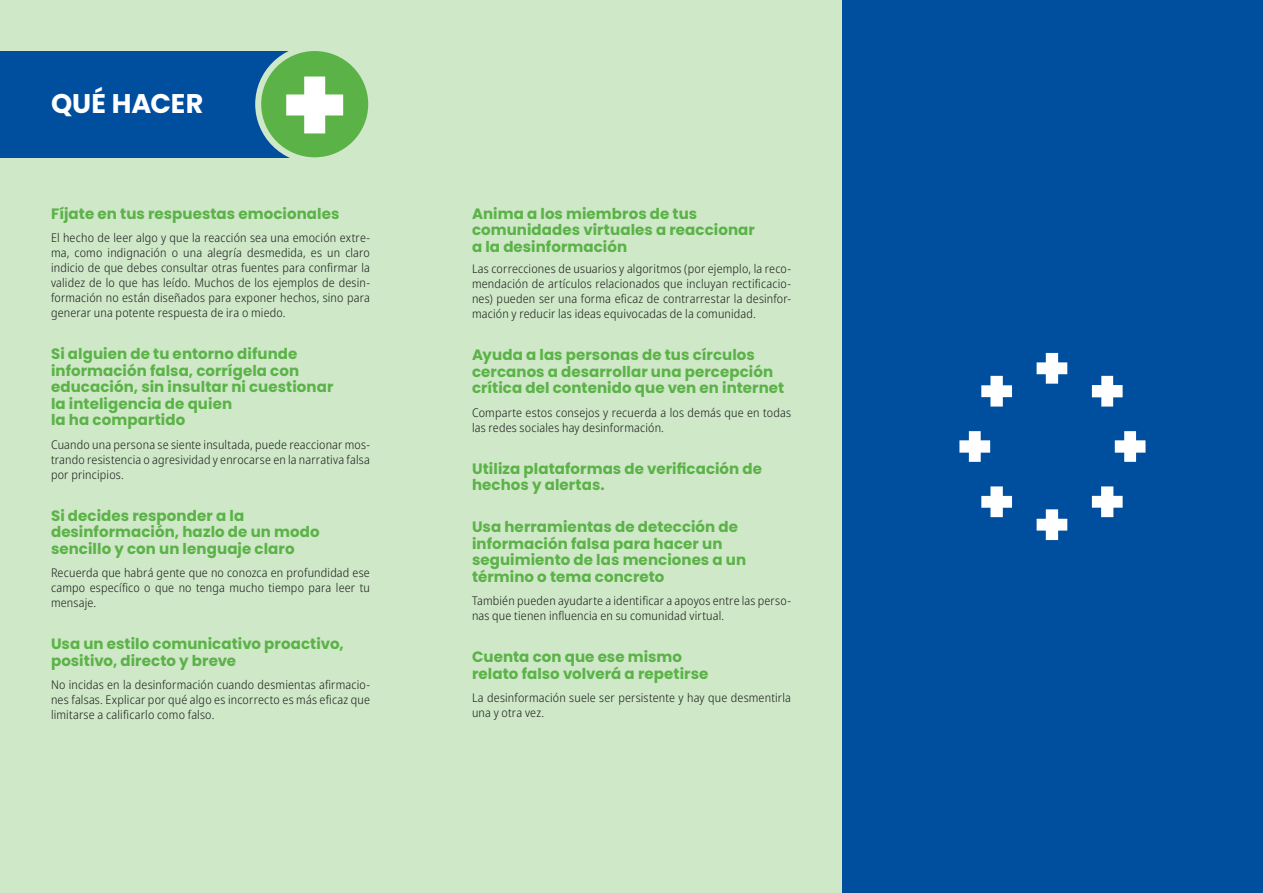
<style>
.page{position:relative;width:1263px;height:893px;background:#fff}
.page>*{position:absolute;margin:0;border:0;box-sizing:border-box;transform-origin:0 0}
.t1{font:700 27px "Poppins";color:#fff}
.t2{font:700 15px/16.5px "Poppins";letter-spacing:.005em;color:#5bb247}
.t3{font:300 semi-condensed 12px/15px "Noto Sans";letter-spacing:.015em;color:#1d1d1b;text-align:justify}
</style>
<div class="page">
<div style="left:0;top:0;width:842px;height:893px;background:#cee8c8"></div>
<div style="left:0;top:51px;width:315px;height:106px;background:#004f9f"></div>
<div style="left:842px;top:0;width:421px;height:893px;background:#004f9f"></div>
<div style="left:258px;top:48px;width:113px;height:112px;background:#5bb247;border-radius:50%"></div>
<div style="left:255px;top:45px;width:119px;height:118px;border:6px solid #cee8c8;border-radius:50%"></div>
<div style="left:286px;top:94px;width:57px;height:21px;background:#fff"></div>
<div style="left:304px;top:77px;width:21px;height:56px;background:#fff"></div>
<svg style="left:1036px;top:509px;width:31px;height:31px"></svg>
<svg style="left:1036px;top:353px;width:31px;height:31px"></svg>
<svg style="left:1115px;top:431px;width:30px;height:31px"></svg>
<svg style="left:959px;top:431px;width:31px;height:31px"></svg>
<svg style="left:981px;top:376px;width:31px;height:31px"></svg>
<svg style="left:1092px;top:376px;width:30px;height:31px"></svg>
<svg style="left:1092px;top:486px;width:30px;height:31px"></svg>
<svg style="left:981px;top:486px;width:31px;height:31px"></svg>
<h1 class="t1" style="left:51px;top:88px;width:154px">QUÉ HACER</h1>
<p class="t2" style="left:51px;top:205px;width:290px">Fíjate en tus respuestas emocionales</p>
<p class="t3" style="left:51px;top:231px;width:320px">El hecho de leer algo y que la reacción sea una emoción extre&shy;ma, como indignación o una alegría desmedida, es un claro indicio de que debes consultar otras fuentes para confirmar la validez de lo que has leído. Muchos de los ejemplos de desin&shy;formación no están diseñados para exponer hechos, sino para generar una potente respuesta de ira o miedo.</p>
<p class="t2" style="left:51px;top:346px;width:284px">Si alguien de tu entorno difunde información falsa, corrígela con educación, sin insultar ni cuestionar la inteligencia de quien<br>la ha compartido</p>
<p class="t3" style="left:51px;top:437px;width:320px">Cuando una persona se siente insultada, puede reaccionar mos&shy;trando resistencia o agresividad y enrocarse en la narrativa falsa por principios.</p>
<p class="t2" style="left:51px;top:507px;width:270px">Si decides responder a la desinformación, hazlo de un modo sencillo y con un lenguaje claro</p>
<p class="t3" style="left:51px;top:566px;width:320px">Recuerda que habrá gente que no conozca en profundidad ese campo específico o que no tenga mucho tiempo para leer tu mensaje.</p>
<p class="t2" style="left:51px;top:636px;width:294px">Usa un estilo comunicativo proactivo, positivo, directo y breve</p>
<p class="t3" style="left:51px;top:678px;width:320px">No incidas en la desinformación cuando desmientas afirmacio&shy;nes falsas. Explicar por qué algo es incorrecto es más eficaz que limitarse a calificarlo como falso.</p>
<p class="t2" style="left:472px;top:205px;width:284px">Anima a los miembros de tus comunidades virtuales a reaccionar a la desinformación</p>
<p class="t3" style="left:472px;top:262px;width:320px">Las correcciones de usuarios y algoritmos (por ejemplo, la reco&shy;mendación de artículos relacionados que incluyan rectificacio&shy;nes) pueden ser una forma eficaz de contrarrestar la desinfor&shy;mación y reducir las ideas equivocadas de la comunidad.</p>
<p class="t2" style="left:472px;top:347px;width:314px">Ayuda a las personas de tus círculos cercanos a desarrollar una percepción crítica del contenido que ven en internet</p>
<p class="t3" style="left:472px;top:405px;width:320px">Comparte estos consejos y recuerda a los demás que en todas las redes sociales hay desinformación.</p>
<p class="t2" style="left:472px;top:460px;width:292px">Utiliza plataformas de verificación de hechos y alertas.</p>
<p class="t2" style="left:472px;top:519px;width:276px">Usa herramientas de detección de información falsa para hacer un seguimiento de las menciones a un término o tema concreto</p>
<p class="t3" style="left:472px;top:594px;width:320px">También pueden ayudarte a identificar a apoyos entre las perso&shy;nas que tienen influencia en su comunidad virtual.</p>
<p class="t2" style="left:472px;top:649px;width:238px">Cuenta con que ese mismo relato falso volverá a repetirse</p>
<p class="t3" style="left:472px;top:691px;width:320px">La desinformación suele ser persistente y hay que desmentirla una y otra vez.</p>
</div>
